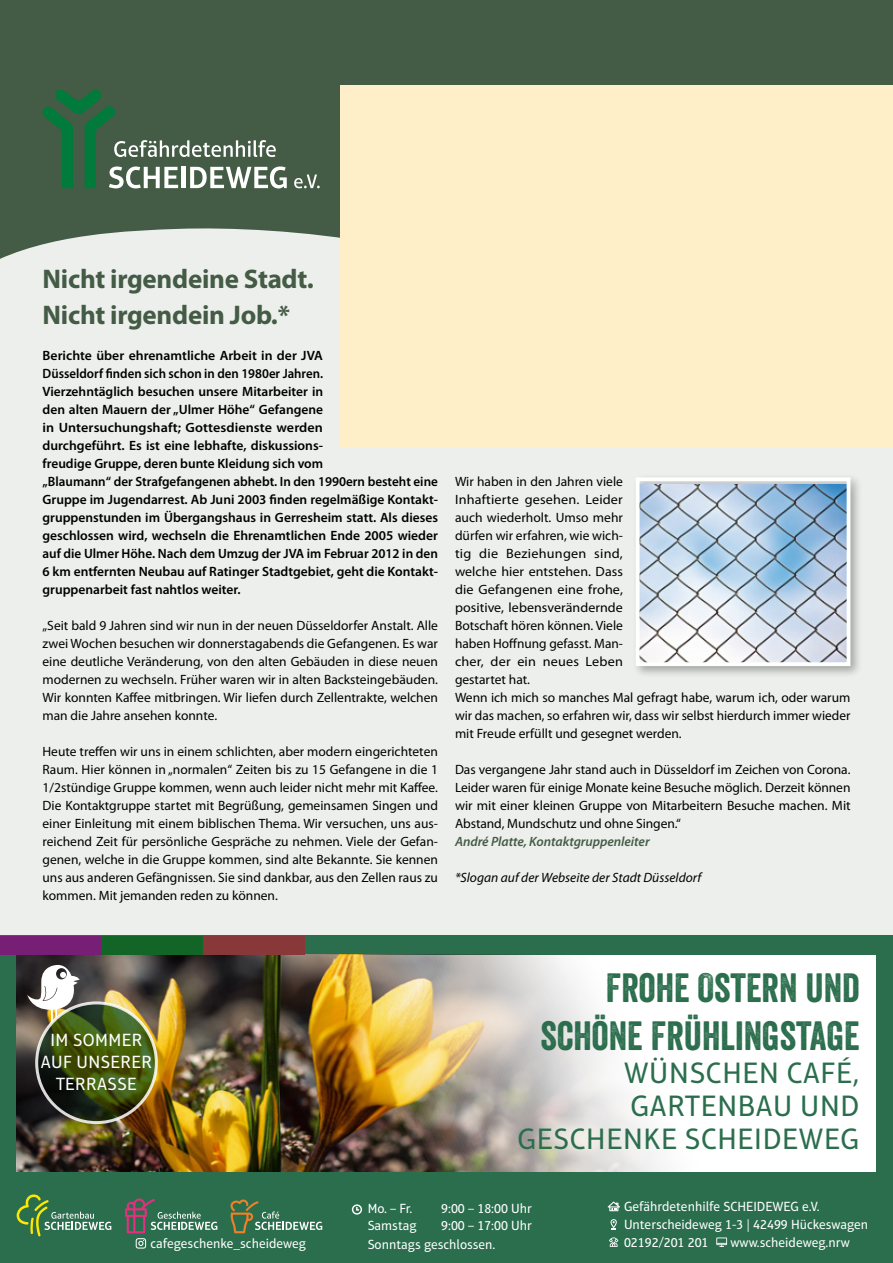
<style>
.page{position:relative;width:893px;height:1263px;background:#fff}
.page>*{position:absolute;margin:0;border:0;box-sizing:border-box;transform-origin:0 0}
.t1{font:39.6px/47.5px "Veneer";color:#2b6e4d;text-align:right}
.t2{font:30px/33px "Aptifer Sans LT Pro";letter-spacing:.025em;color:#2b6e4d;text-align:right}
.t3{font:700 27px/36px "Myriad Pro";letter-spacing:-.01em;color:#445b45}
.t4{font:18px/21.6px "Aptifer Sans LT Pro";letter-spacing:.025em;color:#fff;text-align:center}
.t5{font:13.5px/18px "Myriad Pro";color:#000;text-align:justify}
.t6{font:600 13.5px/18px "Myriad Pro";color:#000}
.t7{font:13.5px/18px "Aptifer Sans LT Pro";color:#fff}
.t8{font:italic 13.5px "Myriad Pro";color:#000}
.t9{font:italic 600 13.5px "Myriad Pro";letter-spacing:-.005em;color:#445b45}
</style>
<div class="page">
<div style="left:0;top:216px;width:893px;height:738px;background:#ecefec"></div>
<svg style="left:0;top:0;width:893px;height:259px;background:#506551"></svg>
<svg style="left:294px;top:175px;width:26px;height:13px"></svg>
<svg style="left:42px;top:90px;width:245px;height:98px;background:#517058"></svg>
<div style="left:0;top:936px;width:893px;height:327px;background:#2b6e4d"></div>
<div style="left:17px;top:955px;width:859px;height:216px;background:#fff"></div>
<img style="left:17px;top:955px;width:642px;height:216px">
<div style="left:0;top:936px;width:101px;height:18px;background:#771f75"></div>
<div style="left:101px;top:936px;width:102px;height:18px;background:#126527"></div>
<div style="left:203px;top:936px;width:102px;height:18px;background:#883839"></div>
<svg style="left:609px;top:1237px;width:9px;height:10px"></svg>
<svg style="left:610px;top:1219px;width:7px;height:10px"></svg>
<svg style="left:716px;top:1237px;width:11px;height:10px"></svg>
<svg style="left:608px;top:1201px;width:12px;height:10px"></svg>
<svg style="left:352px;top:1204px;width:10px;height:10px"></svg>
<svg style="left:17px;top:1194px;width:94px;height:42px"></svg>
<svg style="left:125px;top:1198px;width:92px;height:50px"></svg>
<svg style="left:230px;top:1199px;width:92px;height:34px"></svg>
<svg style="left:27px;top:964px;width:53px;height:59px"></svg>
<svg style="left:37px;top:1003px;width:119px;height:119px;background:#3a4d15"></svg>
<div style="left:35px;top:1001px;width:123px;height:123px;border:3px solid #fff;border-radius:50%"></div>
<div style="left:632px;top:473px;width:231px;height:206px;background:#000;opacity:.3"></div>
<img style="left:641px;top:484px;width:204px;height:177px">
<div style="left:636px;top:477px;width:214px;height:189px;border:4px solid #fff"></div>
<div style="left:340px;top:85px;width:553px;height:361px;background:#ffefc8"></div>
<h3 class="t3" style="left:43px;top:260px;width:273px">Nicht irgendeine Stadt.<br>Nicht irgendein Job.*</h3>
<p class="t6" style="left:43px;top:346px;width:397px">Berichte über ehrenamtliche Arbeit in der JVA<br>Düsseldorf finden sich schon in den 1980er Jahren.<br>Vierzehntäglich besuchen unsere Mitarbeiter in<br>den alten Mauern der „Ulmer Höhe“ Gefangene<br>in Untersuchungshaft; Gottesdienste werden<br>durchgeführt. Es ist eine lebhafte, diskussions-<br>freudige Gruppe, deren bunte Kleidung sich vom<br>„Blaumann“ der Strafgefangenen abhebt. In den 1990ern besteht eine Gruppe im Jugendarrest. Ab Juni 2003 finden regelmäßige Kontakt&shy;gruppenstunden im Übergangshaus in Gerresheim statt. Als dieses geschlossen wird, wechseln die Ehrenamtlichen Ende 2005 wieder auf die Ulmer Höhe. Nach dem Umzug der JVA im Februar 2012 in den 6 km entfernten Neubau auf Ratinger Stadtgebiet, geht die Kontakt&shy;gruppenarbeit fast nahtlos weiter.</p>
<p class="t5" style="left:43px;top:616px;width:397px">„Seit bald 9 Jahren sind wir nun in der neuen Düsseldorfer Anstalt. Alle zwei Wochen besuchen wir donnerstagabends die Gefangenen. Es war eine deutliche Veränderung, von den alten Gebäuden in diese neuen modernen zu wechseln. Früher waren wir in alten Backsteingebäuden.<br>Wir konnten Kaffee mitbringen. Wir liefen durch Zellentrakte, welchen man die Jahre ansehen konnte.</p>
<p class="t5" style="left:43px;top:742px;width:397px">Heute treffen wir uns in einem schlichten, aber modern eingerichteten Raum. Hier können in „normalen“ Zeiten bis zu 15 Gefangene in die 1<br>1/2stündige Gruppe kommen, wenn auch leider nicht mehr mit Kaffee.<br>Die Kontaktgruppe startet mit Begrüßung, gemeinsamen Singen und einer Einleitung mit einem biblischen Thema. Wir versuchen, uns aus&shy;reichend Zeit für persönliche Gespräche zu nehmen. Viele der Gefan&shy;genen, welche in die Gruppe kommen, sind alte Bekannte. Sie kennen uns aus anderen Gefängnissen. Sie sind dankbar, aus den Zellen raus zu kommen. Mit jemanden reden zu können.</p>
<p class="t5" style="left:455px;top:472px;width:397px;text-align:left">Wir haben in den Jahren viele<br>Inhaftierte gesehen. Leider<br>auch wiederholt. Umso mehr<br>dürfen wir erfahren, wie wich-<br>tig die Beziehungen sind,<br>welche hier entstehen. Dass<br>die Gefangenen eine frohe,<br>positive, lebensverändernde<br>Botschaft hören können. Viele<br>haben Hoffnung gefasst. Man-<br>cher, der ein neues Leben<br>gestartet hat.<br>Wenn ich mich so manches Mal gefragt habe, warum ich, oder warum wir das machen, so erfahren wir, dass wir selbst hierdurch immer wieder mit Freude erfüllt und gesegnet werden.</p>
<p class="t5" style="left:455px;top:760px;width:397px">Das vergangene Jahr stand auch in Düsseldorf im Zeichen von Corona.<br>Leider waren für einige Monate keine Besuche möglich. Derzeit können wir mit einer kleinen Gruppe von Mitarbeitern Besuche machen. Mit Abstand, Mundschutz und ohne Singen.“</p>
<p class="t9" style="left:455px;top:833px;width:196px">André Platte, Kontaktgruppenleiter</p>
<p class="t8" style="left:455px;top:869px;width:248px">*Slogan auf der Webseite der Stadt Düsseldorf</p>
<h3 class="t4" style="left:41px;top:1029px;width:113px">IM SOMMER<br>AUF UNSERER<br>TERRASSE</h3>
<h1 class="t1" style="left:540px;top:964px;width:321px">FROHE OSTERN UND<br>SCHÖNE FRÜHLINGSTAGE</h1>
<h2 class="t2" style="left:517px;top:1056px;width:343px">WÜNSCHEN CAFÉ,<br>GARTENBAU UND<br>GESCHENKE SCHEIDEWEG</h2>
<p class="t7" style="left:368px;top:1200px;width:46px">Mo. – Fr.</p>
<p class="t7" style="left:441px;top:1200px;width:92px">9:00 – 18:00 Uhr</p>
<p class="t7" style="left:368px;top:1216px;width:51px">Samstag</p>
<p class="t7" style="left:441px;top:1216px;width:92px">9:00 – 17:00 Uhr</p>
<p class="t7" style="left:150px;top:1234px;width:157px">cafegeschenke_scheideweg</p>
<p class="t7" style="left:368px;top:1235px;width:129px">Sonntags geschlossen.</p>
<p class="t7" style="left:624px;top:1198px;width:246px">Gefährdetenhilfe SCHEIDEWEG e.V.<br>Unterscheideweg 1-3 | 42499 Hückeswagen<br>02192/201 201</p>
<p class="t7" style="left:730px;top:1234px;width:121px">www.scheideweg.nrw</p>
</div>
